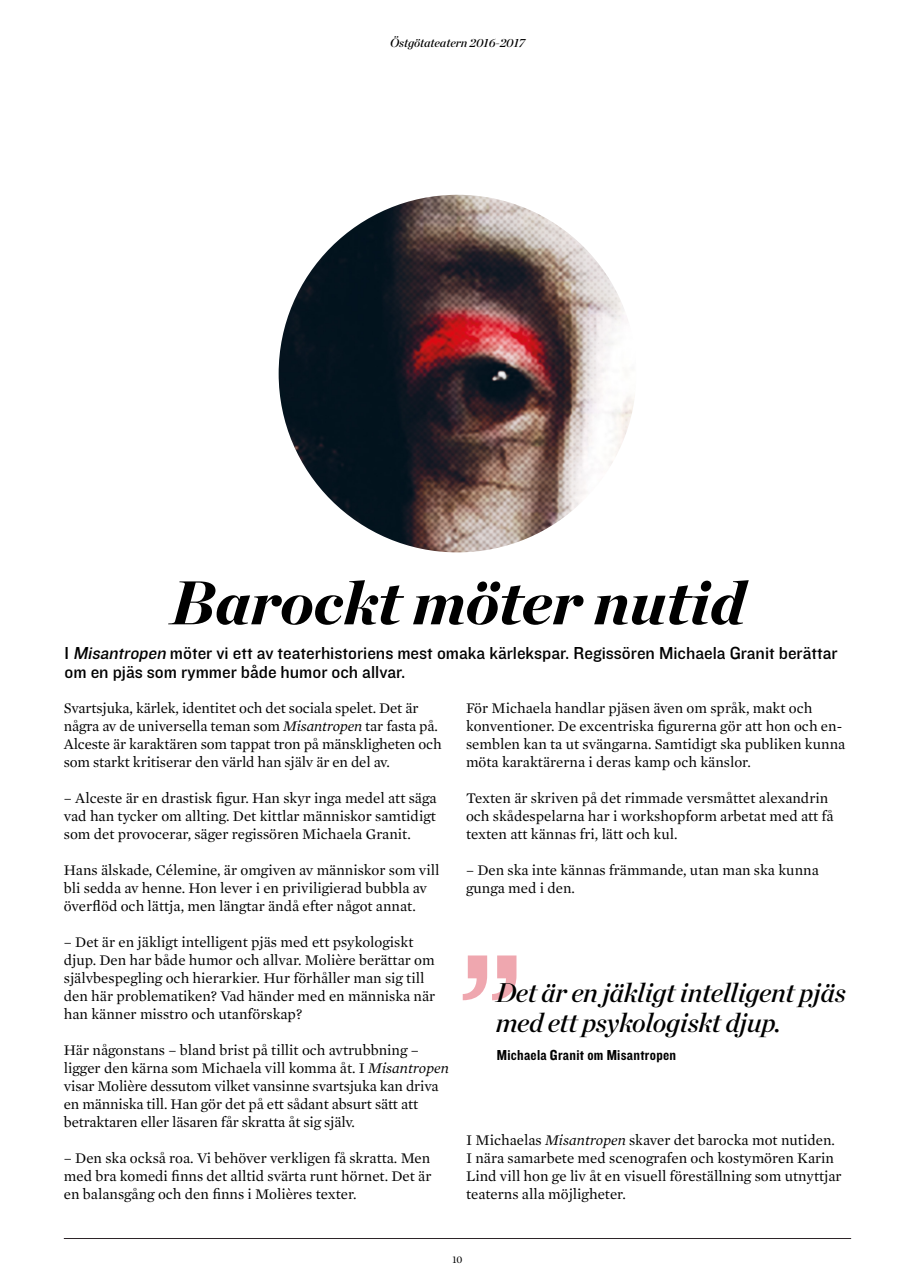
<style>
.page{position:relative;width:915px;height:1285px;background:#fff}
.page>*{position:absolute;margin:0;border:0;box-sizing:border-box;transform-origin:0 0}
.t1{font:195.45px "Knockout HTF31 Junior Middlewt";color:#d71e33}
.t2{font:italic 900 61.5px "Chronicle Display";color:#000}
.t3{font:italic 27px/30px "Chronicle Display Semi";letter-spacing:-.01em;color:#000}
.t4{font:18px/18.8px "Knockout HTF31 Junior Middlewt";color:#000}
.t5{font:15px/18px "Mercury Text G1";color:#000}
.t6{font:15px "Knockout HTF50 Welterweight";letter-spacing:.02em;color:#000}
.t7{font:italic 12px "Chronicle Display Semi";color:#000}
.t8{font:10.5px "Mercury Text G1";color:#000}
.s1{font-style:italic}
</style>
<div class="page">
<hr style="left:64px;top:1237px;width:786px;height:1px;background:#2d2529">
<img style="left:278px;top:195px;width:358px;height:357px;border-radius:179px">
<p class="t7" style="left:390px;top:33px;width:136px">Östgötateatern 2016-2017</p>
<h2 class="t2" style="left:170px;top:550px;width:576px">Barockt möter nutid</h2>
<p class="t4" style="left:64px;top:644px;width:774px">I <span class="s1">Misantropen</span> möter vi ett av teaterhistoriens mest omaka kärlekspar. Regissören Michaela Granit berättar om en pjäs som rymmer både humor och allvar.</p>
<p class="t5" style="left:64px;top:698px;width:379px">Svartsjuka, kärlek, identitet och det sociala spelet. Det är några av de universella teman som <span class="s1">Misantropen</span> tar fasta på.<br>Alceste är karaktären som tappat tron på mänskligheten och som starkt kritiserar den värld han själv är en del av.</p>
<p class="t5" style="left:64px;top:788px;width:374px;text-align:justify">– Alceste är en drastisk figur. Han skyr inga medel att säga vad han tycker om allting. Det kittlar människor samtidigt som det provocerar, säger regissören Michaela Granit.</p>
<p class="t5" style="left:64px;top:860px;width:377px">Hans älskade, Célemine, är omgiven av människor som vill bli sedda av henne. Hon lever i en priviligierad bubbla av överflöd och lättja, men längtar ändå efter något annat.</p>
<p class="t5" style="left:64px;top:932px;width:373px">– Det är en jäkligt intelligent pjäs med ett psykologiskt djup. Den har både humor och allvar. Molière berättar om självbespegling och hierarkier. Hur förhåller man sig till den här problematiken? Vad händer med en människa när han känner misstro och utanförskap?</p>
<p class="t5" style="left:64px;top:1040px;width:386px">Här någonstans – bland brist på tillit och avtrubbning – ligger den kärna som Michaela vill komma åt. I <span class="s1">Misantropen </span>visar Molière dessutom vilket vansinne svartsjuka kan driva en människa till. Han gör det på ett sådant absurt sätt att betraktaren eller läsaren får skratta åt sig själv.</p>
<p class="t5" style="left:64px;top:1148px;width:369px;text-align:justify">– Den ska också roa. Vi behöver verkligen få skratta. Men med bra komedi finns det alltid svärta runt hörnet. Det är en balansgång och den finns i Molières texter.</p>
<p class="t5" style="left:466px;top:698px;width:381px">För Michaela handlar pjäsen även om språk, makt och konventioner. De excentriska figurerna gör att hon och en&shy;semblen kan ta ut svängarna. Samtidigt ska publiken kunna möta karaktärerna i deras kamp och känslor.</p>
<p class="t5" style="left:466px;top:788px;width:369px">Texten är skriven på det rimmade versmåttet alexandrin och skådespelarna har i workshopform arbetat med att få texten att kännas fri, lätt och kul.</p>
<p class="t5" style="left:466px;top:860px;width:354px">– Den ska inte kännas främmande, utan man ska kunna gunga med i den.</p>
<h1 class="t1" style="left:457px;top:916px;width:70px">”</h1>
<h3 class="t3" style="left:495px;top:975px;width:351px">Det är en jäkligt intelligent pjäs med ett psykologiskt djup.</h3>
<p class="t6" style="left:496px;top:1046px;width:181px">Michaela Granit om Misantropen</p>
<p class="t5" style="left:466px;top:1130px;width:377px">I Michaelas <span class="s1">Misantropen</span> skaver det barocka mot nutiden.<br>I nära samarbete med scenografen och kostymören Karin Lind vill hon ge liv åt en visuell föreställning som utnyttjar teaterns alla möjligheter.</p>
<p class="t8" style="left:452px;top:1251px;width:12px">10</p>
</div>
